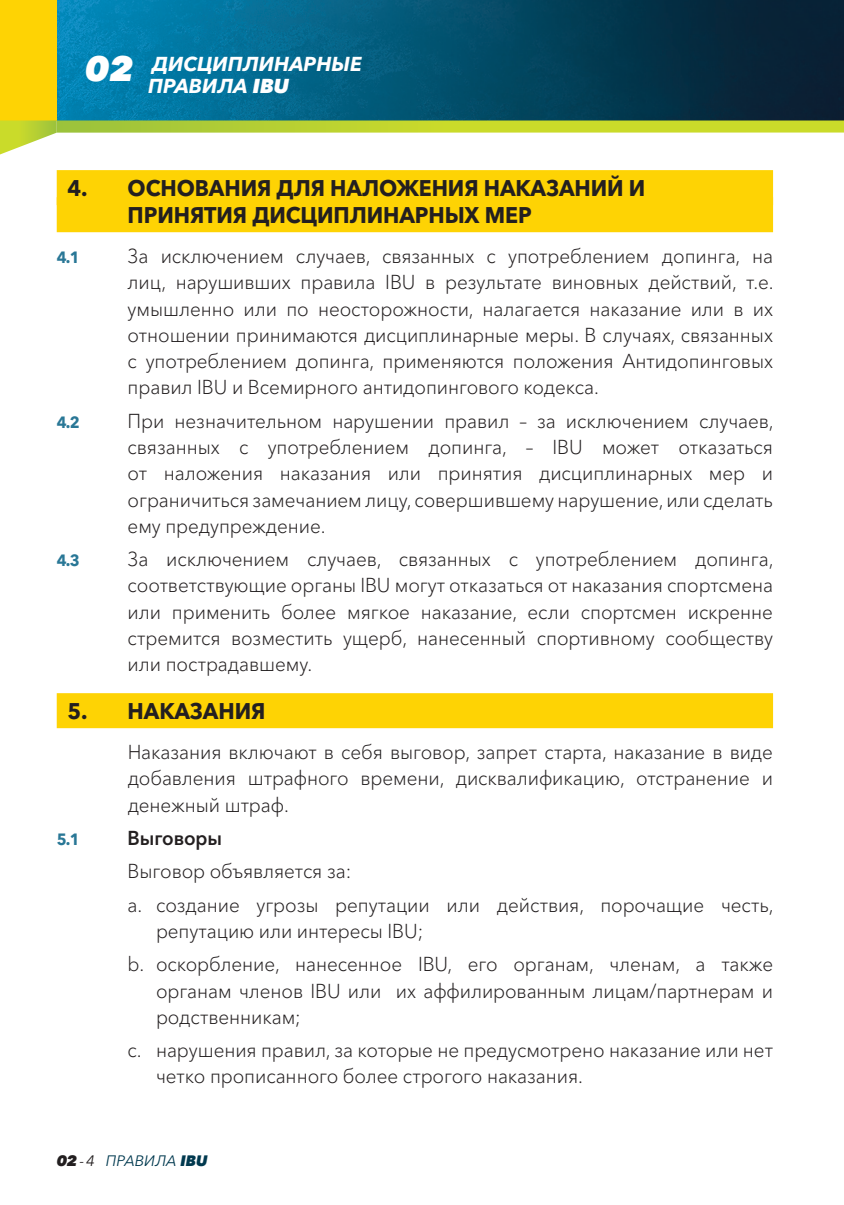
<style>
.page{position:relative;width:844px;height:1205px;background:#fff}
.page>*{position:absolute;margin:0;border:0;box-sizing:border-box;transform-origin:0 0}
.t1{font:700 22.5px/27px "Avenir Next W1 G";letter-spacing:-.005em;color:#231f20;scale:.95 1}
.t2{font:300 20px/26.2px "Avenir Next W1 G";letter-spacing:-.005em;color:#231f20;text-align:justify;scale:.95 1}
.t3{font:italic 700 20px/22.5px "Avenir Next W1 G";color:#fff}
.t4{font:600 20px "Avenir Next W1 G";letter-spacing:-.005em;color:#231f20;scale:.95 1}
.t5{font:700 16.25px "Avenir Next W1 G";color:#297796;scale:.95 1}
.t6{font:italic 15px "Avenir Next W1 G";color:#01394f}
.s1{font-weight:800}
.s2{font-weight:800;color:#231f20}
.s3{color:#231f20}
</style>
<div class="page">
<img style="left:57px;top:0;width:787px;height:120px">
<div style="left:0;top:0;width:57px;height:120px;background:#fed304"></div>
<svg style="left:0;top:120px;width:57px;height:35px"></svg>
<svg style="left:57px;top:120px;width:786px;height:13px;background:#b9d037"></svg>
<svg style="left:843px;top:120px;width:1px;height:13px"></svg>
<div style="left:57px;top:170px;width:715px;height:35px;background:#fed304"></div>
<div style="left:57px;top:197px;width:715px;height:35px;background:#fed304"></div>
<div style="left:57px;top:693px;width:715px;height:35px;background:#fed304"></div>
<p class="t3" style="left:85px;top:53px;width:278px;text-indent:67px">ДИСЦИПЛИНАРНЫЕ<br><sup>02</sup> ПРАВИЛА <span class="s1">IBU</span></p>
<p class="t1" style="left:128px;top:174px;width:546px;text-indent:-60px">4. ОСНОВАНИЯ ДЛЯ НАЛОЖЕНИЯ НАКАЗАНИЙ И<br>ПРИНЯТИЯ ДИСЦИПЛИНАРНЫХ МЕР</p>
<p class="t5" style="left:57px;top:247px;width:26px">4.1</p>
<p class="t2" style="left:128px;top:243px;width:681px">За исключением случаев, связанных с употреблением допинга, на лиц, нарушивших правила IBU в результате виновных действий, т.е. умышленно или по неосторожности, налагается наказание или в их отношении принимаются дисциплинарные меры. В случаях, связанных с употреблением допинга, применяются положения Антидопинговых правил IBU и Всемирного антидопингового кодекса.</p>
<p class="t5" style="left:57px;top:412px;width:26px">4.2</p>
<p class="t2" style="left:128px;top:408px;width:681px">При незначительном нарушении правил – за исключением случаев, связанных с употреблением допинга, – IBU может отказаться от наложения наказания или принятия дисциплинарных мер и ограничиться замечанием лицу, совершившему нарушение, или сделать ему предупреждение.</p>
<p class="t5" style="left:57px;top:550px;width:26px">4.3</p>
<p class="t2" style="left:128px;top:546px;width:681px">За исключением случаев, связанных с употреблением допинга, соответствующие органы IBU могут отказаться от наказания спортсмена или применить более мягкое наказание, если спортсмен искренне стремится возместить ущерб, нанесенный спортивному сообществу или пострадавшему.</p>
<p class="t1" style="left:67px;top:697px;width:210px">5. НАКАЗАНИЯ</p>
<p class="t2" style="left:128px;top:739px;width:680px">Наказания включают в себя выговор, запрет старта, наказание в виде добавления штрафного времени, дисквалификацию, отстранение и денежный штраф.</p>
<p class="t5" style="left:57px;top:829px;width:26px">5.1</p>
<p class="t4" style="left:128px;top:826px;width:101px">Выговоры</p>
<p class="t2" style="left:128px;top:855px;width:681px;line-height:33.2px">Выговор объявляется за:<br>а. создание угрозы репутации или действия, порочащие честь,</p>
<p class="t2" style="left:128px;top:914px;width:680px;line-height:33.2px;text-indent:28px">репутацию или интересы IBU;<br>b. оскорбление, нанесенное IBU, его органам, членам, а также</p>
<p class="t2" style="left:156px;top:977px;width:650px">органам членов IBU или их аффилированным лицам/партнерам и родственникам;</p>
<p class="t2" style="left:156px;top:1037px;width:650px;text-indent:-28px">c. нарушения правил, за которые не предусмотрено наказание или нет четко прописанного более строгого наказания.</p>
<p class="t6" style="left:57px;top:1152px;width:152px"><span class="s2">02</span><span class="s3">-4</span> ПРАВИЛА <span class="s1">IBU</span></p>
</div>
